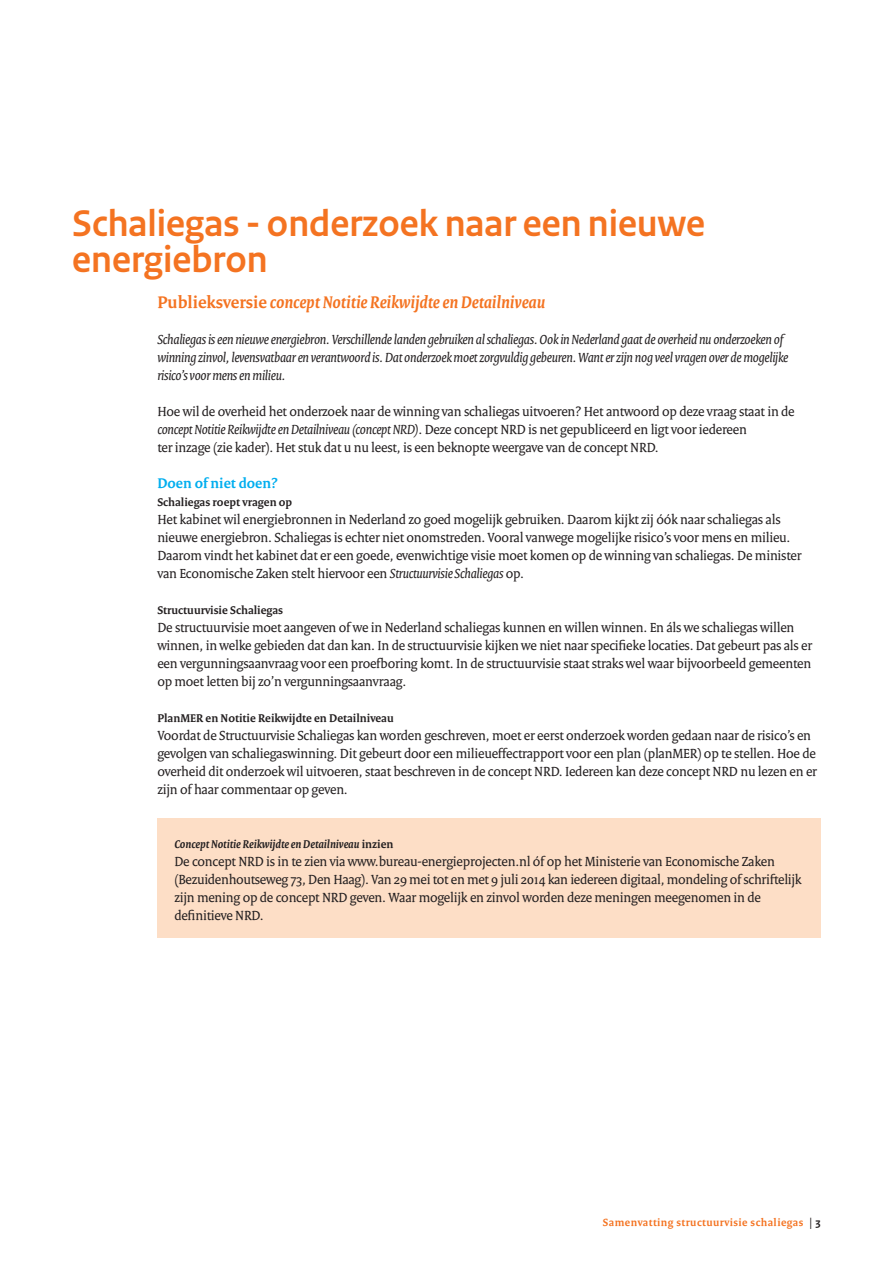
<style>
.page{position:relative;width:893px;height:1263px;background:#fff}
.page>*{position:absolute;margin:0;border:0;box-sizing:border-box;transform-origin:0 0}
.t1{font:700 39px/36px "Rijksoverheid Sans Heading";color:#f47321}
.t2{font:italic 700 18px "Rijksoverheid Serif";color:#f47321}
.t3{font:700 15px "Rijksoverheid Serif";color:#00aeef}
.t4{font:14.25px/18px "Rijksoverheid Serif";letter-spacing:-.015em;color:#231f20}
.t5{font:italic 14.25px/18px "Rijksoverheid Serif";letter-spacing:-.015em;color:#231f20}
.t6{font:700 12px "Rijksoverheid Serif";color:#231f20}
.t7{font:italic 700 12px "Rijksoverheid Serif";color:#231f20}
.t8{font:700 11.25px "Rijksoverheid Serif";letter-spacing:.04em;color:#f47321}
.s1{font-style:normal}
.s2{font-style:italic}
.s3{color:#231f20}
.s4{font-family:"Rijksoverheid Sans Text";color:#231f20}
</style>
<div class="page">
<div style="left:157px;top:819px;width:664px;height:119px;background:#fddec6"></div>
<h1 class="t1" style="left:72px;top:206px;width:634px">Schaliegas - onderzoek naar een nieuwe energiebron</h1>
<p class="t2" style="left:157px;top:291px;width:389px"><span class="s1">Publieksversie</span> concept Notitie Reikwijdte en Detailniveau</p>
<p class="t5" style="left:157px;top:330px;width:633px">Schaliegas is een nieuwe energiebron. Verschillende landen gebruiken al schaliegas. Ook in Nederland gaat de overheid nu onderzoeken of winning zinvol, levensvatbaar en verantwoord is. Dat onderzoek moet zorgvuldig gebeuren. Want er zijn nog veel vragen over de mogelijke risico’s voor mens en milieu.</p>
<p class="t4" style="left:157px;top:402px;width:639px">Hoe wil de overheid het onderzoek naar de winning van schaliegas uitvoeren? Het antwoord op deze vraag staat in de <span class="s2">concept Notitie Reikwijdte en Detailniveau (concept NRD)</span>. Deze concept NRD is net gepubliceerd en ligt voor iedereen<br>ter inzage (zie kader). Het stuk dat u nu leest, is een beknopte weergave van de concept NRD.</p>
<p class="t3" style="left:157px;top:474px;width:122px">Doen of niet doen?</p>
<p class="t6" style="left:157px;top:495px;width:136px">Schaliegas roept vragen op</p>
<p class="t4" style="left:157px;top:510px;width:646px">Het kabinet wil energiebronnen in Nederland zo goed mogelijk gebruiken. Daarom kijkt zij óók naar schaliegas als nieuwe energiebron. Schaliegas is echter niet onomstreden. Vooral vanwege mogelijke risico’s voor mens en milieu.<br>Daarom vindt het kabinet dat er een goede, evenwichtige visie moet komen op de winning van schaliegas. De minister van Economische Zaken stelt hiervoor een <span class="s2">Structuurvisie Schaliegas</span> op.</p>
<p class="t6" style="left:157px;top:603px;width:127px">Structuurvisie Schaliegas</p>
<p class="t4" style="left:157px;top:618px;width:656px">De structuurvisie moet aangeven of we in Nederland schaliegas kunnen en willen winnen. En áls we schaliegas willen winnen, in welke gebieden dat dan kan. In de structuurvisie kijken we niet naar specifieke locaties. Dat gebeurt pas als er een vergunningsaanvraag voor een proefboring komt. In de structuurvisie staat straks wel waar bijvoorbeeld gemeenten op moet letten bij zo’n vergunningsaanvraag.</p>
<p class="t6" style="left:157px;top:711px;width:238px">PlanMER en Notitie Reikwijdte en Detailniveau</p>
<p class="t4" style="left:157px;top:726px;width:661px">Voordat de Structuurvisie Schaliegas kan worden geschreven, moet er eerst onderzoek worden gedaan naar de risico’s en gevolgen van schaliegaswinning. Dit gebeurt door een milieueffectrapport voor een plan (planMER) op te stellen. Hoe de overheid dit onderzoek wil uitvoeren, staat beschreven in de concept NRD. Iedereen kan deze concept NRD nu lezen en er zijn of haar commentaar op geven.</p>
<p class="t7" style="left:174px;top:837px;width:221px">Concept Notitie Reikwijdte en Detailniveau <span class="s1">inzien</span></p>
<p class="t4" style="left:174px;top:852px;width:629px">De concept NRD is in te zien via www.bureau-energieprojecten.nl óf op het Ministerie van Economische Zaken (Bezuidenhoutseweg 73, Den Haag). Van 29 mei tot en met 9 juli 2014 kan iedereen digitaal, mondeling of schriftelijk zijn mening op de concept NRD geven. Waar mogelijk en zinvol worden deze meningen meegenomen in de definitieve NRD.</p>
<p class="t8" style="left:603px;top:1215px;width:219px">Samenvatting structuurvisie schaliegas <span class="s3">|</span> <span class="s4">3</span></p>
</div>
